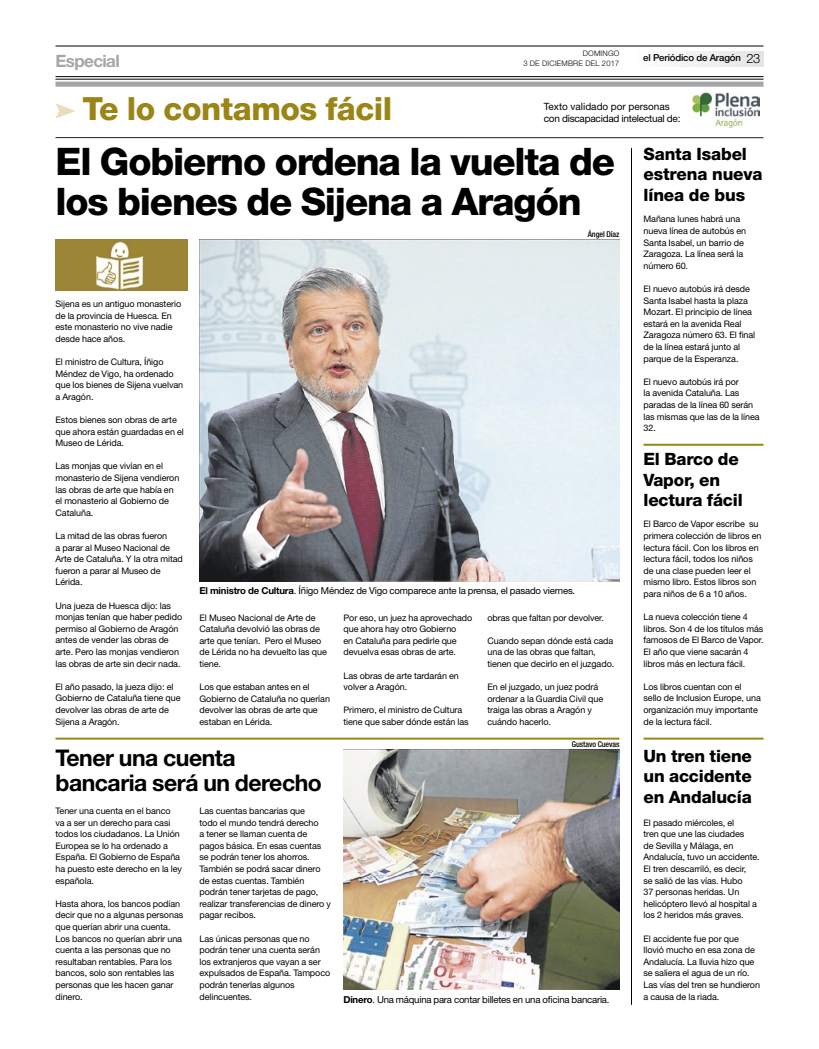
<style>
.page{position:relative;width:819px;height:1049px;background:#fff}
.page>*{position:absolute;margin:0;border:0;box-sizing:border-box;transform-origin:0 0}
.t1{font:800 38px/40px "Helvetica Neue LT Std";letter-spacing:-.03em;color:#000}
.t2{font:800 32px "Helvetica Neue LT Std";letter-spacing:-.015em;color:#9b8517}
.t3{font:700 23px/25px "Helvetica Neue LT Std";letter-spacing:-.02em;color:#000}
.t4{font:800 17px/20.4px "Helvetica Neue LT Std";letter-spacing:-.01em;color:#000}
.t5{font:700 17px "Helvetica Neue LT Std";letter-spacing:-.035em;color:#a5a6a8}
.t6{font:10px/12px "Helvetica Neue LT Std";letter-spacing:-.025em;color:#000}
.t7{font:9.6px "Helvetica Neue LT Std";letter-spacing:-.02em;color:#000}
.t8{font:500 9.6px "Helvetica Neue LT Std";letter-spacing:-.015em;color:#000}
.t9{font:9px/11.6px "Helvetica Neue LT Std";letter-spacing:-.01em;color:#000}
.t10{font:500 condensed 8px "Helvetica Neue LT Std";letter-spacing:-.005em;color:#000}
.t11{font:300 7.6px "Helvetica Neue";letter-spacing:.025em;color:#000}
.s1{font-family:"Helvetica Neue";font-weight:300;font-size:12.9px}
.s2{font-weight:700}
</style>
<div class="page">
<img style="left:200px;top:240px;width:419px;height:342px">
<svg style="left:56px;top:103px;width:19px;height:16px"></svg>
<hr style="left:56px;top:137px;width:708px;height:1px;background:#1e1c20">
<hr style="left:56px;top:737px;width:564px;height:2px;background:#9b8517">
<img style="left:56px;top:240px;width:132px;height:51px">
<img style="left:692px;top:92px;width:67px;height:36px">
<img style="left:344px;top:750px;width:275px;height:240px">
<hr style="left:643px;top:737px;width:121px;height:2px;background:#9b8517">
<hr style="left:643px;top:444px;width:121px;height:2px;background:#9b8517">
<hr style="left:631px;top:148px;width:1px;height:857px;background:#000">
<hr style="left:56px;top:76px;width:708px;height:1px;background:#000">
<hr style="left:56px;top:79px;width:708px;height:1px;background:#000">
<div style="left:56px;top:82px;width:708px;height:5px;background:#a5a6a8"></div>
<hr style="left:56px;top:46px;width:708px;height:1px;background:#000">
<p class="t11" style="left:583px;top:49px;width:38px">DOMINGO</p>
<h3 class="t5" style="left:56px;top:50px;width:66px">Especial</h3>
<p class="t11" style="left:523px;top:59px;width:98px">3 DE DICIEMBRE DEL 2017</p>
<p class="t8" style="left:643px;top:52px;width:119px">el Periódico de Aragón <span class="s1">23</span></p>
<h2 class="t2" style="left:82px;top:89px;width:311px">Te lo contamos fácil</h2>
<p class="t6" style="left:544px;top:101px;width:138px">Texto validado por personas con discapacidad intelectual de:</p>
<h1 class="t1" style="left:56px;top:141px;width:561px">El Gobierno ordena la vuelta de los bienes de Sijena a Aragón</h1>
<p class="t10" style="left:588px;top:230px;width:33px">Ángel Díaz</p>
<p class="t9" style="left:56px;top:298px;width:127px">Sijena es un antiguo monasterio de la provincia de Huesca. En este monasterio no vive nadie desde hace años.</p>
<p class="t9" style="left:56px;top:356px;width:129px">El ministro de Cultura, Íñigo<br>Méndez de Vigo, ha ordenado que los bienes de Sijena vuelvan a Aragón.</p>
<p class="t9" style="left:56px;top:414px;width:130px">Estos bienes son obras de arte que ahora están guardadas en el<br>Museo de Lérida.</p>
<p class="t9" style="left:56px;top:460px;width:125px">Las monjas que vivían en el monasterio de Sijena vendieron las obras de arte que había en el monasterio al Gobierno de<br>Cataluña.</p>
<p class="t9" style="left:56px;top:530px;width:129px">La mitad de las obras fueron<br>a parar al Museo Nacional de<br>Arte de Cataluña. Y la otra mitad fueron a parar al Museo de<br>Lérida.</p>
<p class="t9" style="left:56px;top:599px;width:128px">Una jueza de Huesca dijo: las monjas tenían que haber pedido permiso al Gobierno de Aragón antes de vender las obras de arte. Pero las monjas vendieron las obras de arte sin decir nada.</p>
<p class="t9" style="left:56px;top:681px;width:127px">El año pasado, la jueza dijo: el<br>Gobierno de Cataluña tiene que devolver las obras de arte de<br>Sijena a Aragón.</p>
<p class="t7" style="left:200px;top:585px;width:377px"><span class="s2">El ministro de Cultura</span>. Íñigo Méndez de Vigo comparece ante la prensa, el pasado viernes.</p>
<p class="t9" style="left:200px;top:611px;width:129px">El Museo Nacional de Arte de<br>Cataluña devolvió las obras de arte que tenían. Pero el Museo de Lérida no ha devuelto las que tiene.</p>
<p class="t9" style="left:200px;top:681px;width:132px">Los que estaban antes en el<br>Gobierno de Cataluña no querían devolver las obras de arte que estaban en Lérida.</p>
<p class="t9" style="left:344px;top:611px;width:130px">Por eso, un juez ha aprovechado que ahora hay otro Gobierno<br>en Cataluña para pedirle que devuelva esas obras de arte.</p>
<p class="t9" style="left:344px;top:669px;width:117px">Las obras de arte tardarán en volver a Aragón.</p>
<p class="t9" style="left:344px;top:704px;width:127px">Primero, el ministro de Cultura tiene que saber dónde están las</p>
<p class="t9" style="left:488px;top:611px;width:118px">obras que faltan por devolver.</p>
<p class="t9" style="left:488px;top:635px;width:128px">Cuando sepan dónde está cada una de las obras que faltan, tienen que decirlo en el juzgado.</p>
<p class="t9" style="left:488px;top:681px;width:117px">En el juzgado, un juez podrá ordenar a la Guardia Civil que traiga las obras a Aragón y cuándo hacerlo.</p>
<p class="t10" style="left:572px;top:740px;width:49px">Gustavo Cuevas</p>
<h3 class="t3" style="left:56px;top:745px;width:268px">Tener una cuenta bancaria será un derecho</h3>
<p class="t9" style="left:56px;top:805px;width:128px">Tener una cuenta en el banco va a ser un derecho para casi todos los ciudadanos. La Unión<br>Europea se lo ha ordenado a<br>España. El Gobierno de España ha puesto este derecho en la ley española.</p>
<p class="t9" style="left:56px;top:898px;width:129px">Hasta ahora, los bancos podían decir que no a algunas personas que querían abrir una cuenta.<br>Los bancos no querían abrir una cuenta a las personas que no resultaban rentables. Para los bancos, solo son rentables las personas que les hacen ganar dinero.</p>
<p class="t9" style="left:200px;top:805px;width:133px">Las cuentas bancarias que<br>todo el mundo tendrá derecho<br>a tener se llaman cuenta de pagos básica. En esas cuentas se podrán tener los ahorros.<br>También se podrá sacar dinero de estas cuentas. También podrán tener tarjetas de pago, realizar transferencias de dinero y pagar recibos.</p>
<p class="t9" style="left:200px;top:932px;width:132px">Las únicas personas que no podrán tener una cuenta serán los extranjeros que vayan a ser expulsados de España. Tampoco podrán tenerlas algunos delincuentes.</p>
<p class="t7" style="left:344px;top:993px;width:268px"><span class="s2">Dinero</span>. Una máquina para contar billetes en una oficina bancaria.</p>
<h3 class="t4" style="left:643px;top:144px;width:121px">Santa Isabel estrena nueva línea de bus</h3>
<p class="t9" style="left:643px;top:213px;width:104px">Mañana lunes habrá una nueva línea de autobús en<br>Santa Isabel, un barrio de<br>Zaragoza. La línea será la número 60.</p>
<p class="t9" style="left:643px;top:283px;width:113px">El nuevo autobús irá desde<br>Santa Isabel hasta la plaza<br>Mozart. El principio de línea estará en la avenida Real<br>Zaragoza número 63. El final de la línea estará junto al parque de la Esperanza.</p>
<p class="t9" style="left:643px;top:376px;width:118px">El nuevo autobús irá por<br>la avenida Cataluña. Las paradas de la línea 60 serán las mismas que las de la línea<br>32.</p>
<h3 class="t4" style="left:643px;top:449px;width:101px">El Barco de<br>Vapor, en lectura fácil</h3>
<p class="t9" style="left:643px;top:518px;width:120px">El Barco de Vapor escribe su primera colección de libros en lectura fácil. Con los libros en lectura fácil, todos los niños de una clase pueden leer el mismo libro. Estos libros son para niños de 6 a 10 años.</p>
<p class="t9" style="left:643px;top:611px;width:122px">La nueva colección tiene 4 libros. Son 4 de los títulos más famosos de El Barco de Vapor.<br>El año que viene sacarán 4 libros más en lectura fácil.</p>
<p class="t9" style="left:643px;top:681px;width:119px">Los libros cuentan con el sello de Inclusion Europe, una organización muy importante de la lectura fácil.</p>
<h3 class="t4" style="left:643px;top:746px;width:110px;text-align:justify">Un tren tiene un accidente en Andalucía</h3>
<p class="t9" style="left:643px;top:816px;width:118px">El pasado miércoles, el<br>tren que une las ciudades<br>de Sevilla y Málaga, en<br>Andalucía, tuvo un accidente.<br>El tren descarriló, es decir,<br>se salió de las vías. Hubo<br>37 personas heridas. Un helicóptero llevó al hospital a los 2 heridos más graves.</p>
<p class="t9" style="left:643px;top:932px;width:118px">El accidente fue por que llovió mucho en esa zona de<br>Andalucía. La lluvia hizo que se saliera el agua de un río.<br>Las vías del tren se hundieron a causa de la riada.</p>
</div>
